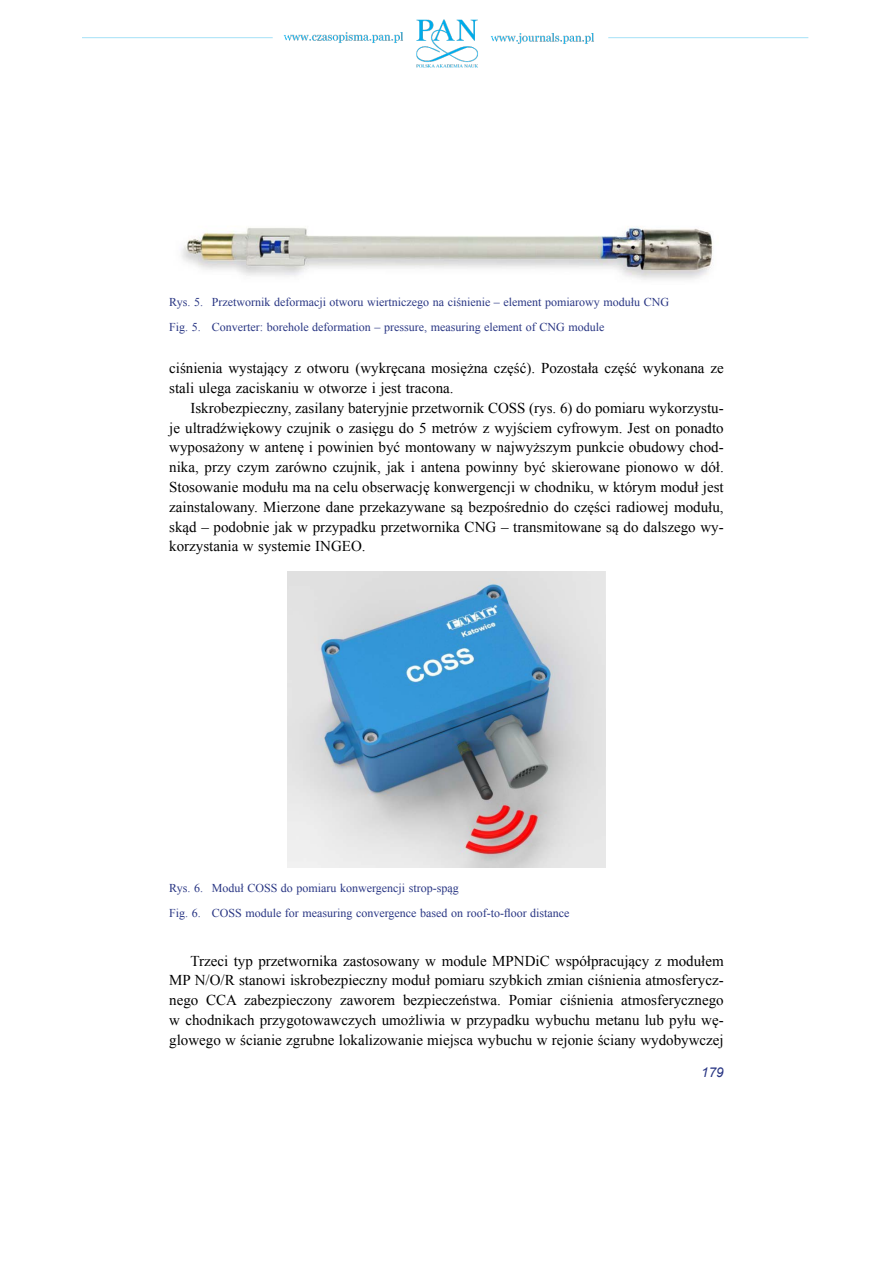
<style>
.page{position:relative;width:893px;height:1263px;background:#fff}
.page>*{position:absolute;margin:0;border:0;box-sizing:border-box;transform-origin:0 0}
.t1{font:15px/19.8px "Times New Roman";color:#000;text-align:justify}
.t2{font:italic 13.5px "Arial";color:#283583}
.t3{font:12px/25px "Times New Roman";color:#283583}
</style>
<div class="page">
<img style="left:82px;top:19px;width:727px;height:49px">
<img style="left:181px;top:227px;width:532px;height:53px">
<img style="left:287px;top:571px;width:319px;height:297px">
<p class="t3" style="left:169px;top:289px;width:501px">Rys. 5. Przetwornik deformacji otworu wiertniczego na ciśnienie – element pomiarowy modułu CNG<br>Fig. 5. Converter: borehole deformation – pressure, measuring element of CNG module</p>
<p class="t1" style="left:169px;top:358px;width:556px">ciśnienia wystający z otworu (wykręcana mosiężna część). Pozostała część wykonana ze stali ulega zaciskaniu w otworze i jest tracona.</p>
<p class="t1" style="left:169px;top:398px;width:556px;text-indent:21px">Iskrobezpieczny, zasilany bateryjnie przetwornik COSS (rys. 6) do pomiaru wykorzystu&shy;je ultradźwiękowy czujnik o zasięgu do 5 metrów z wyjściem cyfrowym. Jest on ponadto wyposażony w antenę i powinien być montowany w najwyższym punkcie obudowy chod&shy;nika, przy czym zarówno czujnik, jak i antena powinny być skierowane pionowo w dół.<br>Stosowanie modułu ma na celu obserwację konwergencji w chodniku, w którym moduł jest zainstalowany. Mierzone dane przekazywane są bezpośrednio do części radiowej modułu, skąd – podobnie jak w przypadku przetwornika CNG – transmitowane są do dalszego wy&shy;korzystania w systemie INGEO.</p>
<p class="t3" style="left:169px;top:876px;width:402px">Rys. 6. Moduł COSS do pomiaru konwergencji strop-spąg<br>Fig. 6. COSS module for measuring convergence based on roof-to-floor distance</p>
<p class="t1" style="left:169px;top:950px;width:556px;text-indent:21px">Trzeci typ przetwornika zastosowany w module MPNDiC współpracujący z modułem MP N/O/R stanowi iskrobezpieczny moduł pomiaru szybkich zmian ciśnienia atmosferycz&shy;nego CCA zabezpieczony zaworem bezpieczeństwa. Pomiar ciśnienia atmosferycznego w chodnikach przygotowawczych umożliwia w przypadku wybuchu metanu lub pyłu wę&shy;glowego w ścianie zgrubne lokalizowanie miejsca wybuchu w rejonie ściany wydobywczej</p>
<p class="t2" style="left:701px;top:1064px;width:24px">179</p>
</div>
